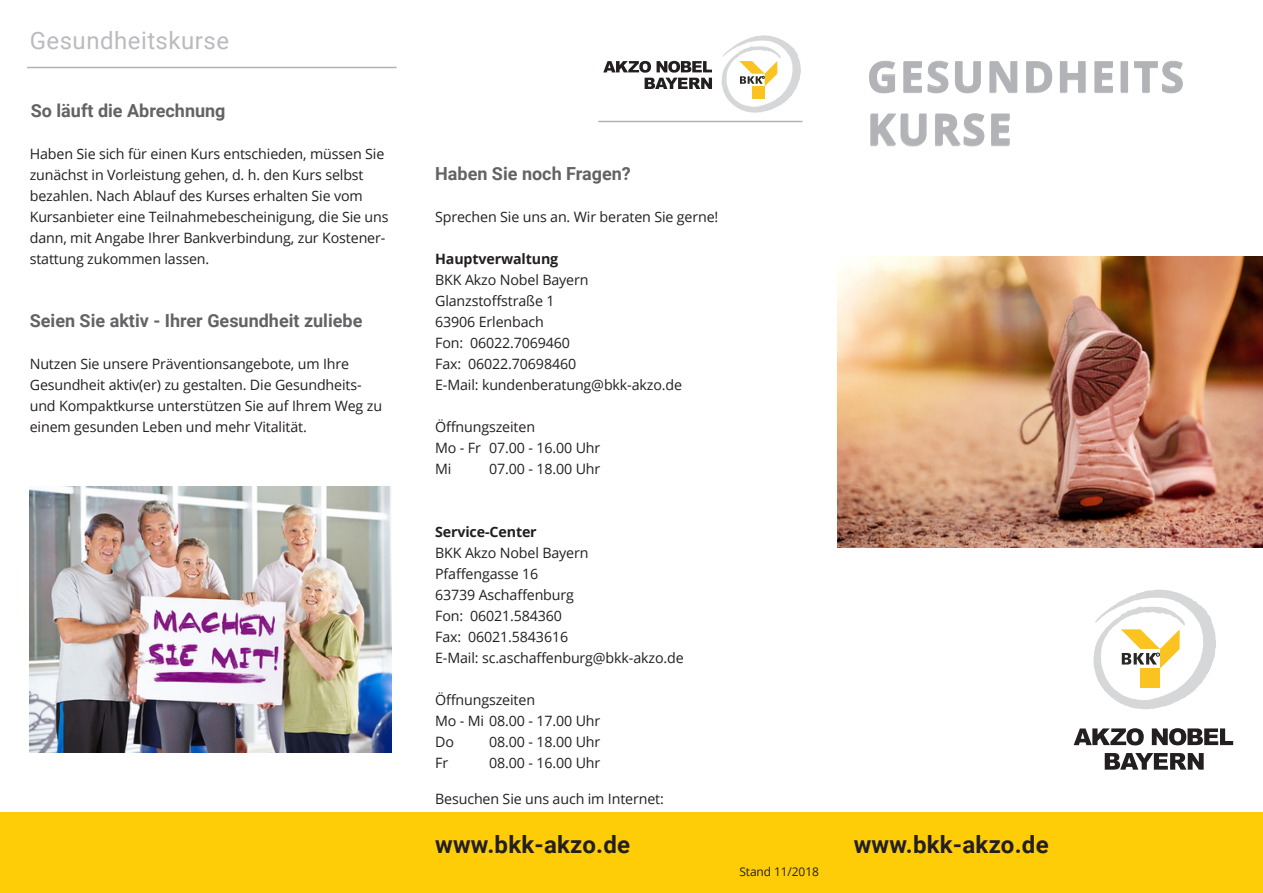
<style>
.page{position:relative;width:1263px;height:893px;background:#fff}
.page>*{position:absolute;margin:0;border:0;box-sizing:border-box;transform-origin:0 0}
.t1{font:700 42px "Open Sans";letter-spacing:.06em;color:#b2b3b7}
.t2{font:700 24px "Roboto";letter-spacing:.01em;color:#231f20}
.t3{font:24px "Roboto";letter-spacing:.02em;color:#babbbe}
.t4{font:700 18px "Roboto";color:#636366}
.t5{font:14.25px/21px "Open Sans";letter-spacing:-.01em;color:#231f20}
.t6{font:700 14.25px "Open Sans";letter-spacing:-.01em;color:#231f20}
.t7{font:12px "Open Sans";letter-spacing:-.01em;color:#231f20}
</style>
<div class="page">
<svg style="left:1093px;top:590px;width:123px;height:120px"></svg>
<svg style="left:1074px;top:728px;width:70px;height:17px"></svg>
<svg style="left:1152px;top:728px;width:81px;height:17px"></svg>
<svg style="left:1105px;top:753px;width:99px;height:17px"></svg>
<img style="left:30px;top:486px;width:362px;height:266px">
<svg style="left:721px;top:35px;width:80px;height:78px"></svg>
<svg style="left:603px;top:61px;width:109px;height:28px"></svg>
<svg style="left:870px;top:61px;width:25px;height:31px"></svg>
<svg style="left:904px;top:61px;width:18px;height:31px"></svg>
<svg style="left:928px;top:61px;width:20px;height:31px"></svg>
<svg style="left:955px;top:61px;width:26px;height:31px"></svg>
<svg style="left:990px;top:61px;width:27px;height:31px"></svg>
<svg style="left:1026px;top:61px;width:26px;height:31px"></svg>
<svg style="left:1060px;top:61px;width:25px;height:31px"></svg>
<svg style="left:1095px;top:61px;width:18px;height:31px"></svg>
<div style="left:1121px;top:62px;width:7px;height:30px;border:1px solid #b2b3b7"></div>
<svg style="left:1134px;top:61px;width:48px;height:31px"></svg>
<svg style="left:871px;top:114px;width:55px;height:31px"></svg>
<svg style="left:936px;top:113px;width:48px;height:32px"></svg>
<svg style="left:991px;top:114px;width:18px;height:30px"></svg>
<img style="left:837px;top:257px;width:426px;height:290px">
<div style="left:0;top:812px;width:1263px;height:81px;background:#fecd08"></div>
<hr style="left:27px;top:67px;width:369px;height:1px;background:#b2b3b7">
<hr style="left:598px;top:121px;width:204px;height:1px;background:#b2b3b7">
<p class="t3" style="left:30px;top:23px;width:201px">Gesundheitskurse</p>
<p class="t4" style="left:31px;top:98px;width:196px">So läuft die Abrechnung</p>
<p class="t5" style="left:30px;top:143px;width:360px">Haben Sie sich für einen Kurs entschieden, müssen Sie zunächst in Vorleistung gehen, d. h. den Kurs selbst bezahlen. Nach Ablauf des Kurses erhalten Sie vom Kursanbieter eine Teilnahmebescheinigung, die Sie uns dann, mit Angabe Ihrer Bankverbindung, zur Kostener&shy;stattung zukommen lassen.</p>
<p class="t4" style="left:30px;top:308px;width:334px">Seien Sie aktiv - Ihrer Gesundheit zuliebe</p>
<p class="t5" style="left:30px;top:353px;width:354px">Nutzen Sie unsere Präventionsangebote, um Ihre Gesundheit aktiv(er) zu gestalten. Die Gesundheits&shy;und Kompaktkurse unterstützen Sie auf Ihrem Weg zu einem gesunden Leben und mehr Vitalität.</p>
<p class="t4" style="left:435px;top:161px;width:197px">Haben Sie noch Fragen?</p>
<p class="t5" style="left:435px;top:206px;width:285px">Sprechen Sie uns an. Wir beraten Sie gerne!</p>
<p class="t6" style="left:435px;top:249px;width:125px">Hauptverwaltung</p>
<p class="t5" style="left:435px;top:269px;width:155px">BKK Akzo Nobel Bayern</p>
<p class="t5" style="left:435px;top:290px;width:121px">Glanzstoffstraße 1</p>
<p class="t5" style="left:435px;top:311px;width:110px">63906 Erlenbach</p>
<p class="t5" style="left:435px;top:332px;width:136px">Fon: 06022.7069460</p>
<p class="t5" style="left:435px;top:353px;width:142px">Fax: 06022.70698460</p>
<p class="t5" style="left:435px;top:374px;width:248px">E-Mail: kundenberatung@bkk-akzo.de</p>
<p class="t5" style="left:435px;top:416px;width:101px">Öffnungszeiten</p>
<p class="t5" style="left:435px;top:437px;width:167px">Mo - Fr 07.00 - 16.00 Uhr</p>
<p class="t5" style="left:435px;top:458px;width:18px">Mi</p>
<p class="t5" style="left:489px;top:458px;width:113px">07.00 - 18.00 Uhr</p>
<p class="t6" style="left:435px;top:522px;width:103px">Service-Center</p>
<p class="t5" style="left:435px;top:542px;width:155px">BKK Akzo Nobel Bayern</p>
<p class="t5" style="left:435px;top:563px;width:105px">Pfaffengasse 16</p>
<p class="t5" style="left:435px;top:584px;width:140px">63739 Aschaffenburg</p>
<p class="t5" style="left:435px;top:605px;width:128px">Fon: 06021.584360</p>
<p class="t5" style="left:435px;top:626px;width:134px">Fax: 06021.5843616</p>
<p class="t5" style="left:435px;top:647px;width:250px">E-Mail: sc.aschaffenburg@bkk-akzo.de</p>
<p class="t5" style="left:435px;top:689px;width:101px">Öffnungszeiten</p>
<p class="t5" style="left:435px;top:710px;width:167px">Mo - Mi 08.00 - 17.00 Uhr</p>
<p class="t5" style="left:435px;top:731px;width:20px">Do</p>
<p class="t5" style="left:489px;top:731px;width:113px">08.00 - 18.00 Uhr</p>
<p class="t5" style="left:435px;top:752px;width:15px">Fr</p>
<p class="t5" style="left:489px;top:752px;width:113px">08.00 - 16.00 Uhr</p>
<p class="t5" style="left:435px;top:788px;width:230px">Besuchen Sie uns auch im Internet:</p>
<p class="t1" style="left:867px;top:99px;width:146px">KURSE</p>
<p class="t2" style="left:435px;top:827px;width:196px">www.bkk-akzo.de</p>
<p class="t2" style="left:854px;top:827px;width:196px">www.bkk-akzo.de</p>
<p class="t7" style="left:739px;top:864px;width:81px">Stand 11/2018</p>
</div>
